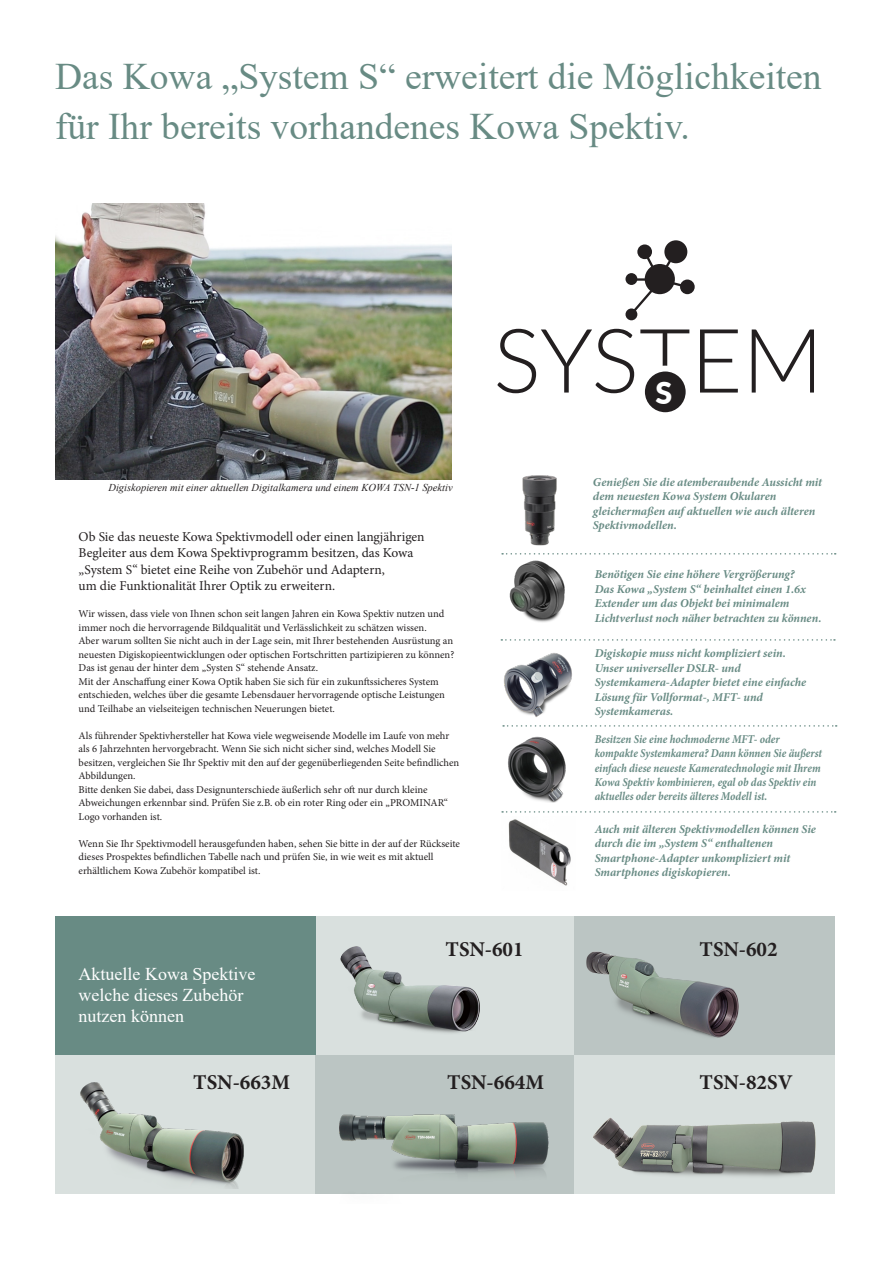
<style>
.page{position:relative;width:893px;height:1263px;background:#fff}
.page>*{position:absolute;margin:0;border:0;box-sizing:border-box;transform-origin:0 0}
.t1{font:37.5px/50.2px "Times New Roman";color:#688b84}
.t2{font:900 30.3px "Lato";color:#fff}
.t3{font:700 21px "Minion Pro";color:#231f20}
.t4{font:18px/21px "Times New Roman";color:#fff}
.t5{font:13.5px/16.5px "Minion Pro";color:#231f20}
.t6{font:italic 700 12px/14.4px "Minion Pro";letter-spacing:-.005em;color:#688b84}
.t7{font:italic 700 12px/14.4px "Minion Pro";letter-spacing:-.005em;color:#688b84;scale:.9 1}
.t8{font:10.5px/13.5px "Minion Pro";color:#231f20}
.t9{font:italic 10.5px "Times New Roman";color:#231f20}
</style>
<div class="page">
<div style="left:315px;top:916px;width:261px;height:139px;background:#d9e0de"></div>
<div style="left:574px;top:916px;width:261px;height:139px;background:#bbc5c3"></div>
<div style="left:55px;top:1055px;width:260px;height:139px;background:#d9e0de"></div>
<div style="left:315px;top:1055px;width:261px;height:139px;background:#bbc5c3"></div>
<div style="left:574px;top:1055px;width:261px;height:139px;background:#d9e0de"></div>
<div style="left:55px;top:916px;width:260px;height:139px;background:#688b84"></div>
<img style="left:340px;top:947px;width:139px;height:86px">
<img style="left:586px;top:951px;width:153px;height:87px">
<img style="left:81px;top:1082px;width:163px;height:106px">
<img style="left:340px;top:1114px;width:209px;height:62px">
<img style="left:593px;top:1118px;width:223px;height:59px">
<svg style="left:497px;top:329px;width:317px;height:64px"></svg>
<svg style="left:637px;top:244px;width:15px;height:15px"></svg>
<div style="left:680px;top:280px;width:15px;height:14px;background:#231f20;border-radius:50%"></div>
<div style="left:664px;top:240px;width:23px;height:23px;background:#231f20;border-radius:50%"></div>
<svg style="left:625px;top:308px;width:12px;height:12px"></svg>
<svg style="left:625px;top:273px;width:12px;height:12px"></svg>
<svg style="left:628px;top:248px;width:62px;height:70px"></svg>
<hr style="left:631px;top:278px;width:29px;height:3px;background:#231f20">
<div style="left:642px;top:369px;width:47px;height:46px;background:#231f20;border-radius:50%"></div>
<div style="left:639px;top:366px;width:52px;height:52px;border:6px solid #fff;border-radius:50%"></div>
<img style="left:504px;top:653px;width:68px;height:64px">
<img style="left:502px;top:554px;width:71px;height:68px">
<img style="left:508px;top:736px;width:58px;height:66px">
<img style="left:522px;top:475px;width:35px;height:70px">
<img style="left:508px;top:819px;width:63px;height:67px">
<img style="left:55px;top:203px;width:396px;height:276px">
<svg style="left:502px;top:553px;width:334px;height:1px"></svg>
<svg style="left:501px;top:639px;width:334px;height:2px"></svg>
<svg style="left:503px;top:725px;width:334px;height:2px"></svg>
<svg style="left:502px;top:811px;width:334px;height:2px"></svg>
<p class="t1" style="left:55px;top:50px;width:768px">Das Kowa „System S“ erweitert die Möglichkeiten für Ihr bereits vorhandenes Kowa Spektiv.</p>
<p class="t2" style="left:656px;top:370px;width:18px">S</p>
<p class="t9" style="left:108px;top:481px;width:346px">Digiskopieren mit einer aktuellen Digitalkamera und einem KOWA TSN-1 Spektiv</p>
<p class="t6" style="left:593px;top:474px;width:231px">Genießen Sie die atemberaubende Aussicht mit dem neuesten Kowa System Okularen gleichermaßen auf aktuellen wie auch älteren Spektivmodellen.</p>
<p class="t6" style="left:595px;top:567px;width:228px">Benötigen Sie eine höhere Vergrößerung?<br>Das Kowa „System S“ beinhaltet einen 1.6x Extender um das Objekt bei minimalem Lichtverlust noch näher betrachten zu können.</p>
<p class="t5" style="left:79px;top:528px;width:348px">Ob Sie das neueste Kowa Spektivmodell oder einen langjährigen Begleiter aus dem Kowa Spektivprogramm besitzen, das Kowa „System S“ bietet eine Reihe von Zubehör und Adaptern,<br>um die Funktionalität Ihrer Optik zu erweitern.</p>
<p class="t8" style="left:79px;top:607px;width:377px">Wir wissen, dass viele von Ihnen schon seit langen Jahren ein Kowa Spektiv nutzen und immer noch die hervorragende Bildqualität und Verlässlichkeit zu schätzen wissen.<br>Aber warum sollten Sie nicht auch in der Lage sein, mit Ihrer bestehenden Ausrüstung an neuesten Digiskopieentwicklungen oder optischen Fortschritten partizipieren zu können?</p>
<p class="t8" style="left:79px;top:661px;width:241px">Das ist genau der hinter dem „Systen S“ stehende Ansatz.</p>
<p class="t8" style="left:79px;top:675px;width:368px">Mit der Anschaffung einer Kowa Optik haben Sie sich für ein zukunftssicheres System entschieden, welches über die gesamte Lebensdauer hervorragende optische Leistungen und Teilhabe an vielseiteigen technischen Neuerungen bietet.</p>
<p class="t8" style="left:79px;top:729px;width:382px">Als führender Spektivhersteller hat Kowa viele wegweisende Modelle im Laufe von mehr als 6 Jahrzehnten hervorgebracht. Wenn Sie sich nicht sicher sind, welches Modell Sie besitzen, vergleichen Sie Ihr Spektiv mit den auf der gegenüberliegenden Seite befindlichen Abbildungen.</p>
<p class="t8" style="left:79px;top:783px;width:371px">Bitte denken Sie dabei, dass Designunterschiede äußerlich sehr oft nur durch kleine<br>Abweichungen erkennbar sind. Prüfen Sie z.B. ob ein roter Ring oder ein „PROMINAR“<br>Logo vorhanden ist.</p>
<p class="t8" style="left:79px;top:837px;width:383px">Wenn Sie Ihr Spektivmodell herausgefunden haben, sehen Sie bitte in der auf der Rückseite dieses Prospektes befindlichen Tabelle nach und prüfen Sie, in wie weit es mit aktuell erhältlichem Kowa Zubehör kompatibel ist.</p>
<p class="t6" style="left:595px;top:646px;width:193px">Digiskopie muss nicht kompliziert sein.</p>
<p class="t6" style="left:595px;top:660px;width:213px">Unser universeller DSLR- und<br>Systemkamera-Adapter bietet eine einfache<br>Lösung für Vollformat-, MFT- und<br>Systemkameras.</p>
<p class="t7" style="left:595px;top:732px;width:254px">Besitzen Sie eine hochmoderne MFT- oder kompakte Systemkamera? Dann können Sie äußerst einfach diese neueste Kameratechnologie mit Ihrem Kowa Spektiv kombinieren, egal ob das Spektiv ein aktuelles oder bereits älteres Modell ist.</p>
<p class="t6" style="left:595px;top:822px;width:223px">Auch mit älteren Spektivmodellen können Sie durch die im „System S“ enthaltenen Smartphone-Adapter unkompliziert mit Smartphones digiskopieren.</p>
<p class="t4" style="left:79px;top:963px;width:178px">Aktuelle Kowa Spektive welche dieses Zubehör nutzen können</p>
<p class="t3" style="left:445px;top:934px;width:80px">TSN-601</p>
<p class="t3" style="left:699px;top:934px;width:80px">TSN-602</p>
<p class="t3" style="left:193px;top:1068px;width:98px">TSN-663M</p>
<p class="t3" style="left:447px;top:1067px;width:98px">TSN-664M</p>
<p class="t3" style="left:699px;top:1067px;width:95px">TSN-82SV</p>
</div>
